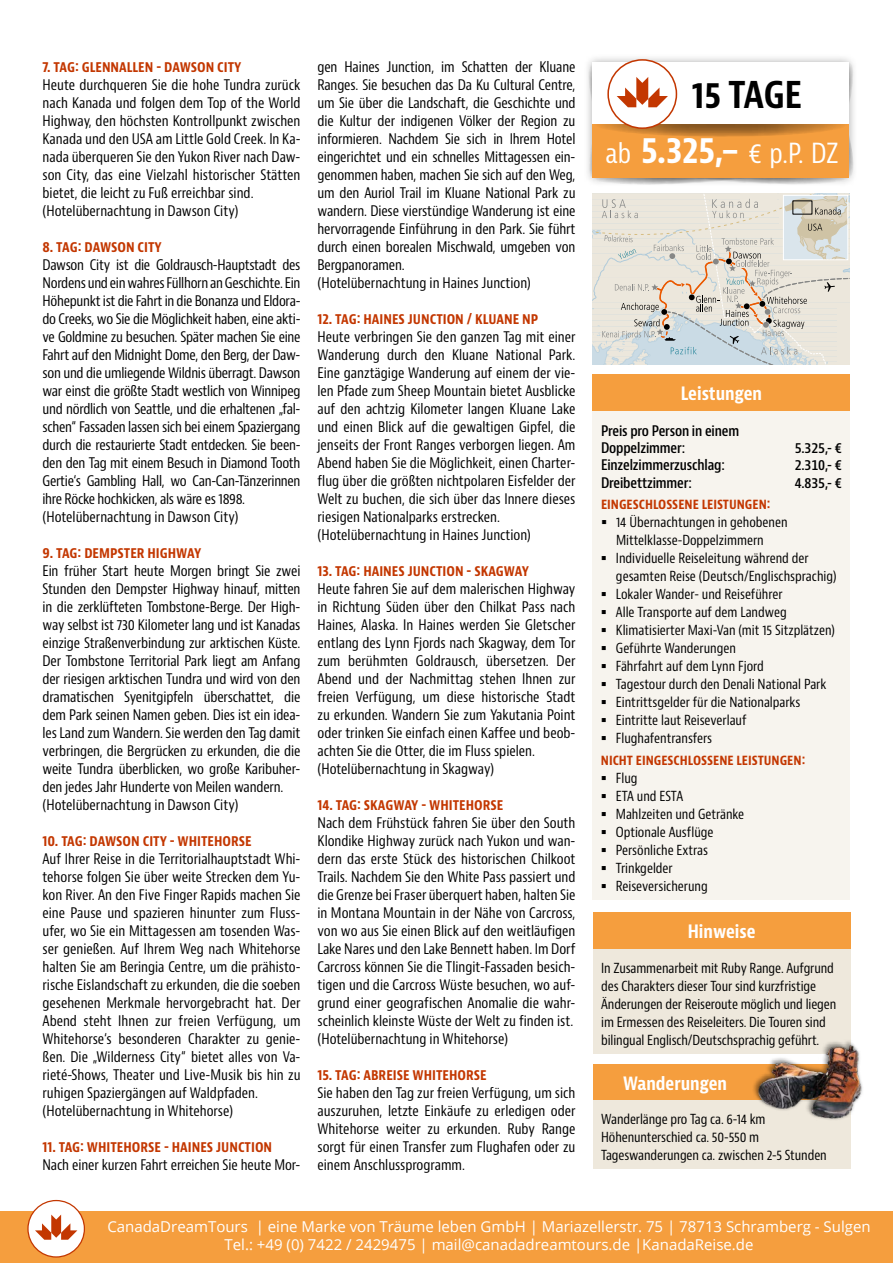
<style>
.page{position:relative;width:893px;height:1263px;background:#fff}
.page>*{position:absolute;margin:0;border:0;box-sizing:border-box;transform-origin:0 0}
.t1{font:700 condensed 36px "Bernina Sans";color:#000}
.t2{font:condensed 27px "Bernina Sans";color:#fff}
.t3{font:700 condensed 18px "Bernina Sans";color:#fff}
.t4{font:15px/18px "Open Sans";color:#fff;text-align:center}
.t5{font:condensed 14.25px/18px "Bernino Sans";letter-spacing:-.005em;color:#000}
.t6{font:700 condensed 14.25px "Bernino Sans";color:#c33701}
.t7{font:600 condensed 14.25px/17.1px "Bernino Sans";letter-spacing:-.01em;color:#000}
.t8{font:condensed 13.5px/18px "Bernino Sans";color:#000}
.t9{font:700 condensed 13.5px "Bernino Sans";color:#c33701}
.s1{font-weight:700;font-size:36px}
</style>
<div class="page">
<svg style="left:592px;top:193px;width:258px;height:172px;background:#dbd9d2"></svg>
<div style="left:783px;top:195px;width:65px;height:65px;border:1px solid #fff"></div>
<div style="left:0;top:1212px;width:893px;height:51px;background:#f59e3e"></div>
<div style="left:28px;top:1200px;width:56px;height:57px;background:#fff;border-radius:50%"></div>
<div style="left:27px;top:1200px;width:58px;height:57px;border:1px solid #c33701;border-radius:50%"></div>
<svg style="left:35px;top:1214px;width:42px;height:26px"></svg>
<div style="left:584px;top:54px;width:274px;height:133px;background:#000;opacity:.35"></div>
<svg style="left:585px;top:61px;width:271px;height:126px"></svg>
<div style="left:592px;top:374px;width:258px;height:37px;background:#f59e3e"></div>
<div style="left:592px;top:411px;width:258px;height:489px;background:#f7f4ee"></div>
<div style="left:593px;top:912px;width:258px;height:37px;background:#f59e3e"></div>
<div style="left:593px;top:949px;width:258px;height:104px;background:#eee8dc"></div>
<div style="left:593px;top:1064px;width:258px;height:37px;background:#f59e3e"></div>
<div style="left:593px;top:1101px;width:258px;height:68px;background:#eee8dc"></div>
<div style="left:752px;top:1039px;width:109px;height:80px;background:#000;opacity:.35"></div>
<img style="left:753px;top:1041px;width:110px;height:79px">
<p class="t6" style="left:43px;top:58px;width:201px">7. TAG: GLENNALLEN - DAWSON CITY</p>
<p class="t5" style="left:43px;top:76px;width:259px">Heute durchqueren Sie die hohe Tundra zurück nach Kanada und folgen dem Top of the World Highway, den höchsten Kontrollpunkt zwischen Kanada und den USA am Little Gold Creek. In Ka&shy;nada überqueren Sie den Yukon River nach Daw&shy;son City, das eine Vielzahl historischer Stätten bietet, die leicht zu Fuß erreichbar sind. (Hotelübernachtung in Dawson City)</p>
<p class="t6" style="left:43px;top:238px;width:121px">8. TAG: DAWSON CITY</p>
<p class="t5" style="left:43px;top:256px;width:259px">Dawson City ist die Goldrausch-Hauptstadt des Nordens und ein wahres Füllhorn an Geschichte. Ein Höhepunkt ist die Fahrt in die Bonanza und Eldora&shy;do Creeks, wo Sie die Möglichkeit haben, eine akti&shy;ve Goldmine zu besuchen. Später machen Sie eine Fahrt auf den Midnight Dome, den Berg, der Daw&shy;son und die umliegende Wildnis überragt. Dawson war einst die größte Stadt westlich von Winnipeg und nördlich von Seattle, und die erhaltenen „fal&shy;schen“ Fassaden lassen sich bei einem Spaziergang durch die restaurierte Stadt entdecken. Sie been&shy;den den Tag mit einem Besuch in Diamond Tooth Gertie‘s Gambling Hall, wo Can-Can-Tänzerinnen ihre Röcke hochkicken, als wäre es 1898. (Hotelübernachtung in Dawson City)</p>
<p class="t6" style="left:43px;top:544px;width:160px">9. TAG: DEMPSTER HIGHWAY</p>
<p class="t5" style="left:43px;top:562px;width:259px">Ein früher Start heute Morgen bringt Sie zwei Stunden den Dempster Highway hinauf, mitten in die zerklüfteten Tombstone-Berge. Der High&shy;way selbst ist 730 Kilometer lang und ist Kanadas einzige Straßenverbindung zur arktischen Küste.<br>Der Tombstone Territorial Park liegt am Anfang der riesigen arktischen Tundra und wird von den dramatischen Syenitgipfeln überschattet, die dem Park seinen Namen geben. Dies ist ein idea&shy;les Land zum Wandern. Sie werden den Tag damit verbringen, die Bergrücken zu erkunden, die die weite Tundra überblicken, wo große Karibuher&shy;den jedes Jahr Hunderte von Meilen wandern. (Hotelübernachtung in Dawson City)</p>
<p class="t6" style="left:43px;top:832px;width:211px">10. TAG: DAWSON CITY - WHITEHORSE</p>
<p class="t5" style="left:43px;top:850px;width:259px">Auf Ihrer Reise in die Territorialhauptstadt Whi&shy;tehorse folgen Sie über weite Strecken dem Yu&shy;kon River. An den Five Finger Rapids machen Sie eine Pause und spazieren hinunter zum Fluss&shy;ufer, wo Sie ein Mittagessen am tosenden Was&shy;ser genießen. Auf Ihrem Weg nach Whitehorse halten Sie am Beringia Centre, um die prähisto&shy;rische Eislandschaft zu erkunden, die die soeben gesehenen Merkmale hervorgebracht hat. Der Abend steht Ihnen zur freien Verfügung, um Whitehorse‘s besonderen Charakter zu genie&shy;ßen. Die „Wilderness City“ bietet alles von Va&shy;rieté-Shows, Theater und Live-Musik bis hin zu ruhigen Spaziergängen auf Waldpfaden. (Hotelübernachtung in Whitehorse)</p>
<p class="t6" style="left:43px;top:1138px;width:231px">11. TAG: WHITEHORSE - HAINES JUNCTION</p>
<p class="t5" style="left:43px;top:1156px;width:259px">Nach einer kurzen Fahrt erreichen Sie heute Mor-</p>
<p class="t5" style="left:317px;top:58px;width:259px">gen Haines Junction, im Schatten der Kluane Ranges. Sie besuchen das Da Ku Cultural Centre, um Sie über die Landschaft, die Geschichte und die Kultur der indigenen Völker der Region zu informieren. Nachdem Sie sich in Ihrem Hotel eingerichtet und ein schnelles Mittagessen ein&shy;genommen haben, machen Sie sich auf den Weg, um den Auriol Trail im Kluane National Park zu wandern. Diese vierstündige Wanderung ist eine hervorragende Einführung in den Park. Sie führt durch einen borealen Mischwald, umgeben von Bergpanoramen.<br>(Hotelübernachtung in Haines Junction)</p>
<p class="t6" style="left:317px;top:310px;width:222px">12. TAG: HAINES JUNCTION / KLUANE NP</p>
<p class="t5" style="left:317px;top:328px;width:259px">Heute verbringen Sie den ganzen Tag mit einer Wanderung durch den Kluane National Park.<br>Eine ganztägige Wanderung auf einem der vie&shy;len Pfade zum Sheep Mountain bietet Ausblicke auf den achtzig Kilometer langen Kluane Lake und einen Blick auf die gewaltigen Gipfel, die jenseits der Front Ranges verborgen liegen. Am Abend haben Sie die Möglichkeit, einen Charter&shy;flug über die größten nichtpolaren Eisfelder der Welt zu buchen, die sich über das Innere dieses riesigen Nationalparks erstrecken. (Hotelübernachtung in Haines Junction)</p>
<p class="t6" style="left:317px;top:562px;width:213px">13. TAG: HAINES JUNCTION - SKAGWAY</p>
<p class="t5" style="left:317px;top:580px;width:259px">Heute fahren Sie auf dem malerischen Highway in Richtung Süden über den Chilkat Pass nach Haines, Alaska. In Haines werden Sie Gletscher entlang des Lynn Fjords nach Skagway, dem Tor zum berühmten Goldrausch, übersetzen. Der Abend und der Nachmittag stehen Ihnen zur freien Verfügung, um diese historische Stadt zu erkunden. Wandern Sie zum Yakutania Point oder trinken Sie einfach einen Kaffee und beob&shy;achten Sie die Otter, die im Fluss spielen. (Hotelübernachtung in Skagway)</p>
<p class="t6" style="left:317px;top:796px;width:187px">14. TAG: SKAGWAY - WHITEHORSE</p>
<p class="t5" style="left:317px;top:814px;width:259px">Nach dem Frühstück fahren Sie über den South Klondike Highway zurück nach Yukon und wan&shy;dern das erste Stück des historischen Chilkoot Trails. Nachdem Sie den White Pass passiert und die Grenze bei Fraser überquert haben, halten Sie in Montana Mountain in der Nähe von Carcross, von wo aus Sie einen Blick auf den weitläufigen Lake Nares und den Lake Bennett haben. Im Dorf Carcross können Sie die Tlingit-Fassaden besich&shy;tigen und die Carcross Wüste besuchen, wo auf&shy;grund einer geografischen Anomalie die wahr&shy;scheinlich kleinste Wüste der Welt zu finden ist. (Hotelübernachtung in Whitehorse)</p>
<p class="t6" style="left:317px;top:1066px;width:171px">15. TAG: ABREISE WHITEHORSE</p>
<p class="t5" style="left:317px;top:1084px;width:259px;text-align:justify">Sie haben den Tag zur freien Verfügung, um sich auszuruhen, letzte Einkäufe zu erledigen oder Whitehorse weiter zu erkunden. Ruby Range sorgt für einen Transfer zum Flughafen oder zu einem Anschlussprogramm.</p>
<h1 class="t1" style="left:692px;top:72px;width:112px">15 TAGE</h1>
<h2 class="t2" style="left:605px;top:137px;width:235px">ab <span class="s1">5.325,–</span> € p.P. DZ</h2>
<p class="t3" style="left:681px;top:383px;width:83px">Leistungen</p>
<p class="t7" style="left:601px;top:422px;width:140px">Preis pro Person in einem<br>Doppelzimmer:</p>
<p class="t7" style="left:795px;top:439px;width:49px">5.325,- €</p>
<p class="t7" style="left:601px;top:456px;width:125px">Einzelzimmerzuschlag:</p>
<p class="t7" style="left:795px;top:456px;width:49px">2.310,- €</p>
<p class="t7" style="left:601px;top:474px;width:92px">Dreibettzimmer:</p>
<p class="t7" style="left:795px;top:474px;width:49px">4.835,- €</p>
<p class="t9" style="left:601px;top:496px;width:171px">EINGESCHLOSSENE LEISTUNGEN:</p>
<p class="t8" style="left:616px;top:514px;width:222px">14 Übernachtungen in gehobenen Mittelklasse-Doppelzimmern<br>Individuelle Reiseleitung während der gesamten Reise (Deutsch/Englischsprachig)<br>Lokaler Wander- und Reiseführer<br>Alle Transporte auf dem Landweg Klimatisierter Maxi-Van (mit 15 Sitzplätzen)<br>Geführte Wanderungen<br>Fährfahrt auf dem Lynn Fjord<br>Tagestour durch den Denali National Park Eintrittsgelder für die Nationalparks Eintritte laut Reiseverlauf Flughafentransfers</p>
<p class="t9" style="left:601px;top:752px;width:206px">NICHT EINGESCHLOSSENE LEISTUNGEN:</p>
<p class="t8" style="left:616px;top:769px;width:130px">Flug<br>ETA und ESTA<br>Mahlzeiten und Getränke<br>Optionale Ausflüge<br>Persönliche Extras<br>Trinkgelder<br>Reiseversicherung</p>
<p class="t3" style="left:688px;top:920px;width:69px">Hinweise</p>
<p class="t8" style="left:601px;top:959px;width:237px">In Zusammenarbeit mit Ruby Range. Aufgrund des Charakters dieser Tour sind kurzfristige Änderungen der Reiseroute möglich und liegen im Ermessen des Reiseleiters. Die Touren sind bilingual Englisch/Deutschsprachig geführt.</p>
<p class="t3" style="left:623px;top:1072px;width:105px">Wanderungen</p>
<p class="t8" style="left:601px;top:1111px;width:227px">Wanderlänge pro Tag ca. 6-14 km<br>Höhenunterschied ca. 50-550 m<br>Tageswanderungen ca. zwischen 2-5 Stunden</p>
<p class="t4" style="left:107px;top:1217px;width:765px">CanadaDreamTours | eine Marke von Träume leben GmbH | Mariazellerstr. 75 | 78713 Schramberg - Sulgen<br>Tel.: +49 (0) 7422 / 2429475 | mail@canadadreamtours.de |KanadaReise.de</p>
</div>
